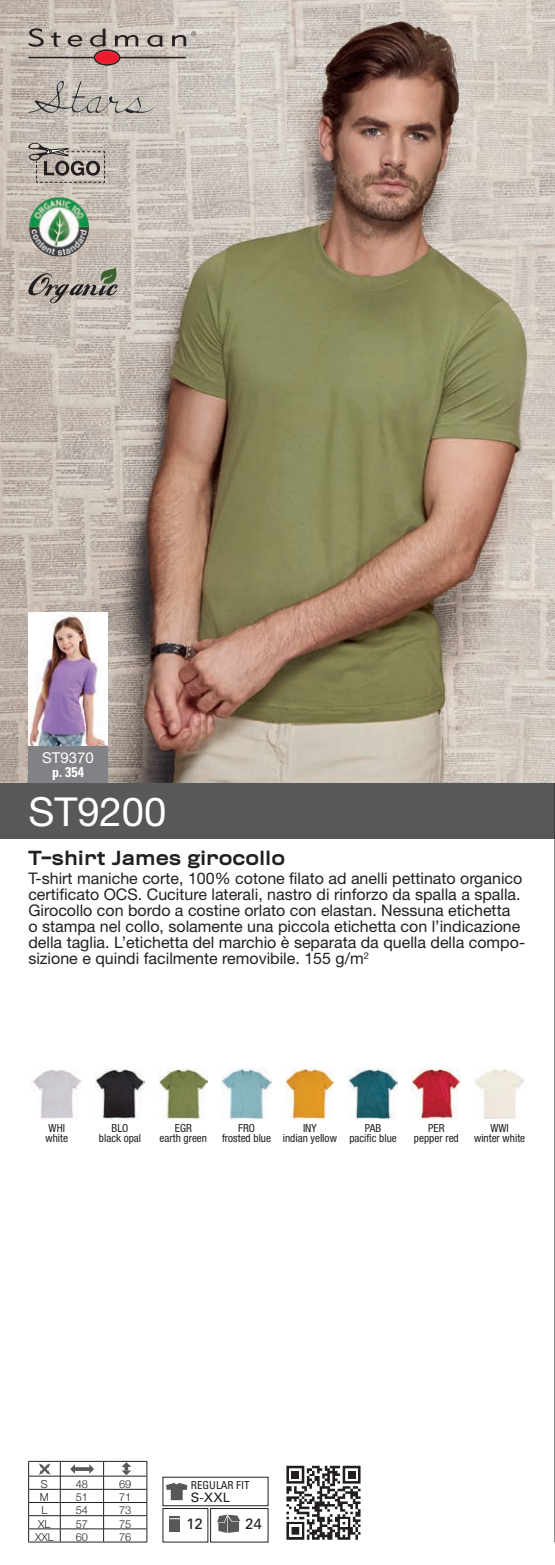
<style>
.page{position:relative;width:555px;height:1565px;background:#fff}
.page>*{position:absolute;margin:0;border:0;box-sizing:border-box;transform-origin:0 0}
.t1{font:40px "Helvetica Neue";color:#fff}
.t2{font:500 18px "Rhode";color:#231f20}
.t3{font:16px/16px "Helvetica Neue";color:#231f20}
.t4{font:15px "Helvetica Neue";color:#fff}
.t5{font:15px "Univers";color:#231f20}
.t6{font:700 condensed 14px "Univers";color:#fff}
.t7{font:13px "Univers";color:#231f20}
.t8{font:condensed 11.2px/10.2px "Helvetica Neue";color:#231f20;text-align:center}
.t9{font:300 11px "Helvetica Neue";color:#231f20}
.t10{font:condensed 11px "Univers";color:#231f20}
</style>
<div class="page">
<div style="left:0;top:782px;width:554px;height:57px;background:#57585a"></div>
<hr style="left:554px;top:782px;width:1px;height:760px;background:#231f20">
<img style="left:0;top:0;width:554px;height:782px">
<svg style="left:286px;top:1465px;width:75px;height:75px"></svg>
<svg style="left:286px;top:1466px;width:74px;height:73px"></svg>
<hr style="left:28px;top:1461px;width:32px;height:1px;background:#231f20">
<hr style="left:60px;top:1461px;width:43px;height:1px;background:#231f20">
<hr style="left:103px;top:1461px;width:44px;height:1px;background:#231f20">
<hr style="left:28px;top:1476px;width:32px;height:1px;background:#231f20">
<hr style="left:28px;top:1489px;width:32px;height:1px;background:#231f20">
<hr style="left:28px;top:1502px;width:32px;height:1px;background:#231f20">
<hr style="left:28px;top:1515px;width:32px;height:1px;background:#231f20">
<hr style="left:28px;top:1528px;width:32px;height:1px;background:#231f20">
<svg style="left:28px;top:1461px;width:1px;height:80px"></svg>
<hr style="left:28px;top:1541px;width:32px;height:1px;background:#231f20">
<hr style="left:60px;top:1476px;width:43px;height:1px;background:#231f20">
<hr style="left:103px;top:1476px;width:44px;height:1px;background:#231f20">
<hr style="left:60px;top:1489px;width:43px;height:1px;background:#231f20">
<hr style="left:103px;top:1489px;width:44px;height:1px;background:#231f20">
<hr style="left:60px;top:1502px;width:43px;height:1px;background:#231f20">
<hr style="left:103px;top:1502px;width:44px;height:1px;background:#231f20">
<hr style="left:60px;top:1515px;width:43px;height:1px;background:#231f20">
<hr style="left:103px;top:1515px;width:44px;height:1px;background:#231f20">
<hr style="left:60px;top:1528px;width:43px;height:1px;background:#231f20">
<svg style="left:60px;top:1461px;width:1px;height:80px"></svg>
<hr style="left:103px;top:1528px;width:44px;height:1px;background:#231f20">
<svg style="left:103px;top:1461px;width:1px;height:80px"></svg>
<svg style="left:146px;top:1461px;width:1px;height:80px"></svg>
<hr style="left:60px;top:1541px;width:43px;height:1px;background:#231f20">
<hr style="left:103px;top:1541px;width:44px;height:1px;background:#231f20">
<svg style="left:39px;top:1463px;width:11px;height:12px"></svg>
<svg style="left:75px;top:1467px;width:14px;height:4px"></svg>
<svg style="left:70px;top:1464px;width:5px;height:10px"></svg>
<svg style="left:89px;top:1464px;width:5px;height:10px"></svg>
<svg style="left:121px;top:1462px;width:10px;height:13px"></svg>
<div style="left:162px;top:1477px;width:106px;height:29px;border:1px solid #231f20"></div>
<svg style="left:166px;top:1483px;width:21px;height:17px"></svg>
<div style="left:162px;top:1508px;width:46px;height:34px;border:1px solid #231f20"></div>
<div style="left:210px;top:1508px;width:58px;height:34px;border:1px solid #231f20"></div>
<svg style="left:169px;top:1516px;width:11px;height:15px"></svg>
<svg style="left:217px;top:1514px;width:23px;height:19px"></svg>
<img style="left:32px;top:1069px;width:50px;height:50px">
<img style="left:95px;top:1069px;width:49px;height:51px">
<img style="left:159px;top:1069px;width:48px;height:51px">
<img style="left:221px;top:1069px;width:51px;height:51px">
<img style="left:285px;top:1069px;width:49px;height:51px">
<img style="left:348px;top:1069px;width:49px;height:51px">
<img style="left:411px;top:1069px;width:49px;height:51px">
<img style="left:473px;top:1069px;width:51px;height:51px">
<svg style="left:29px;top:28px;width:15px;height:19px"></svg>
<svg style="left:51px;top:32px;width:9px;height:15px"></svg>
<svg style="left:68px;top:35px;width:14px;height:12px"></svg>
<svg style="left:147px;top:35px;width:16px;height:12px"></svg>
<hr style="left:120px;top:57px;width:65px;height:1px;background:#231f20">
<hr style="left:28px;top:57px;width:66px;height:1px;background:#231f20">
<svg style="left:172px;top:31px;width:24px;height:15px"></svg>
<svg style="left:90px;top:28px;width:48px;height:38px"></svg>
<div style="left:95px;top:51px;width:24px;height:13px;background:#ee1b2c;border-radius:50%"></div>
<img style="left:60px;top:81px;width:21px;height:26px">
<img style="left:41px;top:197px;width:17px;height:6px">
<svg style="left:28px;top:267px;width:90px;height:36px"></svg>
<div style="left:28px;top:745px;width:80px;height:37px;background:#808285"></div>
<img style="left:28px;top:612px;width:80px;height:134px">
<svg style="left:28px;top:143px;width:77px;height:40px"></svg>
<p class="t4" style="left:42px;top:748px;width:53px">ST9370</p>
<p class="t6" style="left:52px;top:763px;width:33px">p. 354</p>
<h1 class="t1" style="left:28px;top:788px;width:139px">ST9200</h1>
<p class="t2" style="left:28px;top:847px;width:258px">T-shirt James girocollo</p>
<p class="t3" style="left:28px;top:870px;width:498px">T-shirt maniche corte, 100% cotone filato ad anelli pettinato organico certificato OCS. Cuciture laterali, nastro di rinforzo da spalla a spalla.<br>Girocollo con bordo a costine orlato con elastan. Nessuna etichetta<br>o stampa nel collo, solamente una piccola etichetta con l’indicazione della taglia. L’etichetta del marchio è separata da quella della compo&shy;sizione e quindi facilmente removibile. 155 g/m<sup>2</sup></p>
<p class="t8" style="left:45px;top:1122px;width:24px;text-align:left">WHI white</p>
<p class="t8" style="left:99px;top:1122px;width:44px">BLO<br>black opal</p>
<p class="t8" style="left:159px;top:1122px;width:49px">EGR<br>earth green</p>
<p class="t8" style="left:222px;top:1122px;width:50px">FRO<br>frosted blue</p>
<p class="t8" style="left:282px;top:1122px;width:56px">INY<br>indian yellow</p>
<p class="t8" style="left:349px;top:1122px;width:49px">PAB<br>pacific blue</p>
<p class="t8" style="left:413px;top:1122px;width:46px">PER pepper red</p>
<p class="t8" style="left:473px;top:1122px;width:53px">WWI<br>winter white</p>
<p class="t9" style="left:41px;top:1475px;width:8px">S</p>
<p class="t9" style="left:76px;top:1475px;width:14px">48</p>
<p class="t9" style="left:119px;top:1475px;width:14px">69</p>
<p class="t9" style="left:40px;top:1488px;width:11px">M</p>
<p class="t9" style="left:76px;top:1488px;width:14px">51</p>
<p class="t9" style="left:119px;top:1488px;width:14px">71</p>
<p class="t9" style="left:41px;top:1501px;width:7px">L</p>
<p class="t9" style="left:76px;top:1501px;width:14px">54</p>
<p class="t9" style="left:119px;top:1501px;width:14px">73</p>
<p class="t9" style="left:38px;top:1515px;width:14px">XL</p>
<p class="t9" style="left:76px;top:1515px;width:14px">57</p>
<p class="t9" style="left:119px;top:1515px;width:14px">75</p>
<p class="t9" style="left:35px;top:1528px;width:20px">XXL</p>
<p class="t9" style="left:76px;top:1528px;width:14px">60</p>
<p class="t9" style="left:119px;top:1528px;width:14px">76</p>
<p class="t10" style="left:191px;top:1478px;width:60px">REGULAR FIT</p>
<p class="t7" style="left:191px;top:1489px;width:40px">S-XXL</p>
<p class="t5" style="left:186px;top:1515px;width:18px">12</p>
<p class="t5" style="left:245px;top:1515px;width:18px">24</p>
</div>
